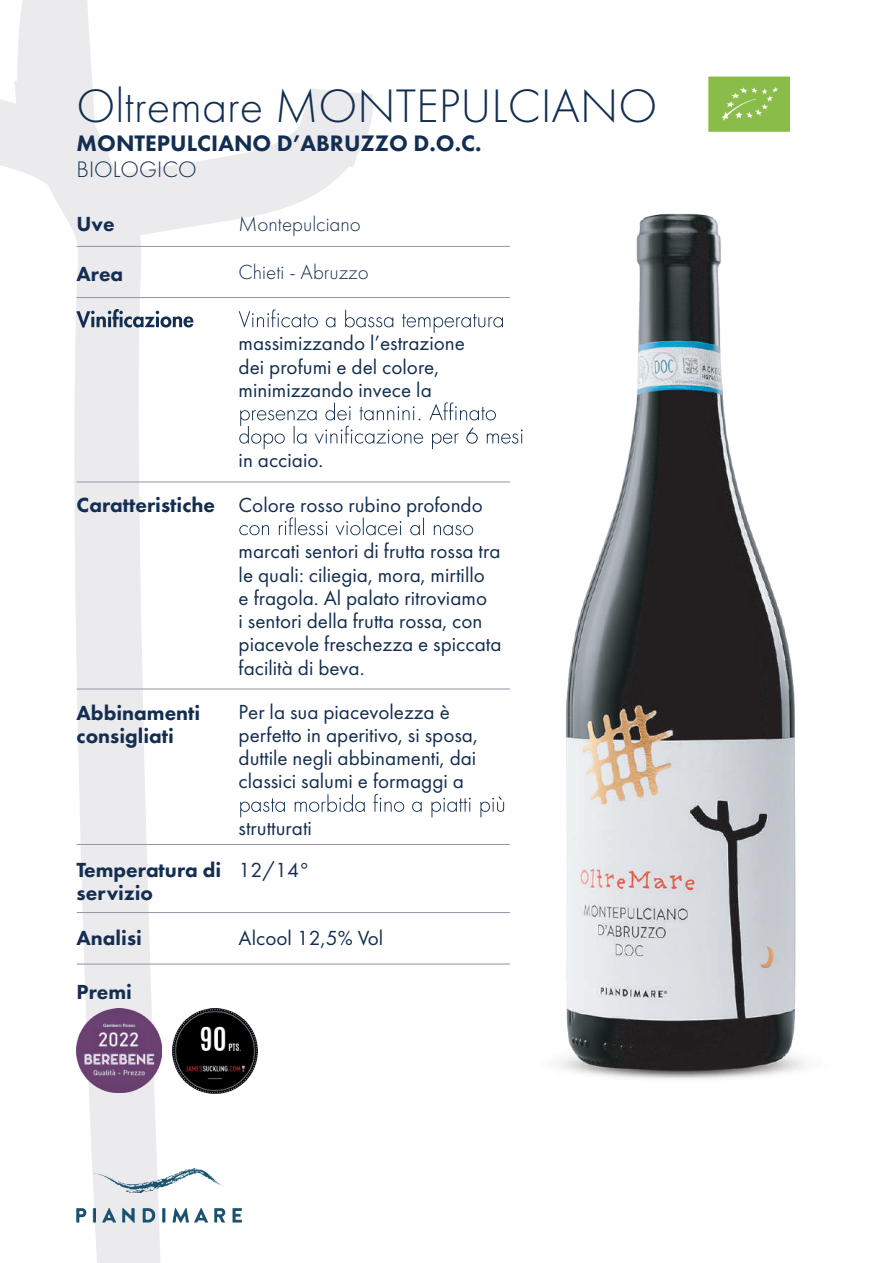
<style>
.page{position:relative;width:893px;height:1263px;background:#fff}
.page>*{position:absolute;margin:0;border:0;box-sizing:border-box;transform-origin:0 0}
.t1{font:300 48.75px "Futura PT";color:#132e50}
.t2{font:800 23.25px "Futura PT";color:#132e50}
.t3{font:300 23.25px "Futura PT";color:#132e50}
.t4{font:21.15px/23.2px "Futura PT";color:#132e50}
.t5{font:800 21.15px/23.2px "Futura PT";color:#132e50}
.t6{font:300 21.15px "Futura PT";color:#132e50}
</style>
<div class="page">
<svg style="left:0;top:0;width:375px;height:1263px"></svg>
<img style="left:77px;top:1168px;width:164px;height:54px">
<svg style="left:76px;top:309px;width:117px;height:19px"></svg>
<svg style="left:239px;top:309px;width:264px;height:24px"></svg>
<svg style="left:239px;top:402px;width:284px;height:47px"></svg>
<svg style="left:239px;top:517px;width:234px;height:19px"></svg>
<svg style="left:240px;top:794px;width:264px;height:23px"></svg>
<img style="left:560px;top:213px;width:244px;height:866px">
<hr style="left:77px;top:246px;width:433px;height:1px;background:#9295a3">
<hr style="left:77px;top:297px;width:433px;height:1px;background:#9295a3">
<hr style="left:77px;top:482px;width:433px;height:1px;background:#9295a3">
<hr style="left:77px;top:689px;width:433px;height:1px;background:#9295a3">
<hr style="left:77px;top:844px;width:433px;height:1px;background:#9295a3">
<hr style="left:77px;top:912px;width:433px;height:1px;background:#9295a3">
<hr style="left:77px;top:964px;width:433px;height:1px;background:#9295a3">
<img style="left:708px;top:76px;width:82px;height:55px">
<img style="left:77px;top:1008px;width:84px;height:84px">
<img style="left:172px;top:1008px;width:85px;height:86px">
<h1 class="t1" style="left:77px;top:78px;width:582px">Oltremare MONTEPULCIANO</h1>
<p class="t2" style="left:77px;top:129px;width:407px">MONTEPULCIANO D’ABRUZZO D.O.C.</p>
<p class="t3" style="left:77px;top:156px;width:122px">BIOLOGICO</p>
<p class="t5" style="left:77px;top:212px;width:40px">Uve</p>
<p class="t5" style="left:77px;top:262px;width:48px">Area</p>
<p class="t6" style="left:239px;top:212px;width:124px">Montepulciano</p>
<p class="t6" style="left:239px;top:260px;width:132px">Chieti - Abruzzo</p>
<p class="t4" style="left:239px;top:332px;width:228px">massimizzando l’estrazione dei profumi e del colore, minimizzando invece la</p>
<p class="t5" style="left:77px;top:493px;width:140px">Caratteristiche</p>
<p class="t5" style="left:77px;top:701px;width:125px">Abbinamenti consigliati</p>
<p class="t5" style="left:77px;top:858px;width:146px">Temperatura di servizio</p>
<p class="t5" style="left:77px;top:926px;width:67px">Analisi</p>
<p class="t5" style="left:77px;top:980px;width:57px">Premi</p>
<p class="t4" style="left:239px;top:437px;width:263px;line-height:45.8px">in acciaio.<br>Colore rosso rubino profondo marcati sentori di frutta rossa tra</p>
<p class="t4" style="left:239px;top:563px;width:264px">le quali: ciliegia, mora, mirtillo<br>e fragola. Al palato ritroviamo<br>i sentori della frutta rossa, con piacevole freschezza e spiccata facilità di beva.</p>
<p class="t4" style="left:239px;top:700px;width:241px">Per la sua piacevolezza è perfetto in aperitivo, si sposa, duttile negli abbinamenti, dai classici salumi e formaggi a</p>
<p class="t4" style="left:239px;top:807px;width:75px;line-height:42px">strutturati<br>12/14°</p>
<p class="t4" style="left:239px;top:926px;width:146px">Alcool 12,5% Vol</p>
</div>
